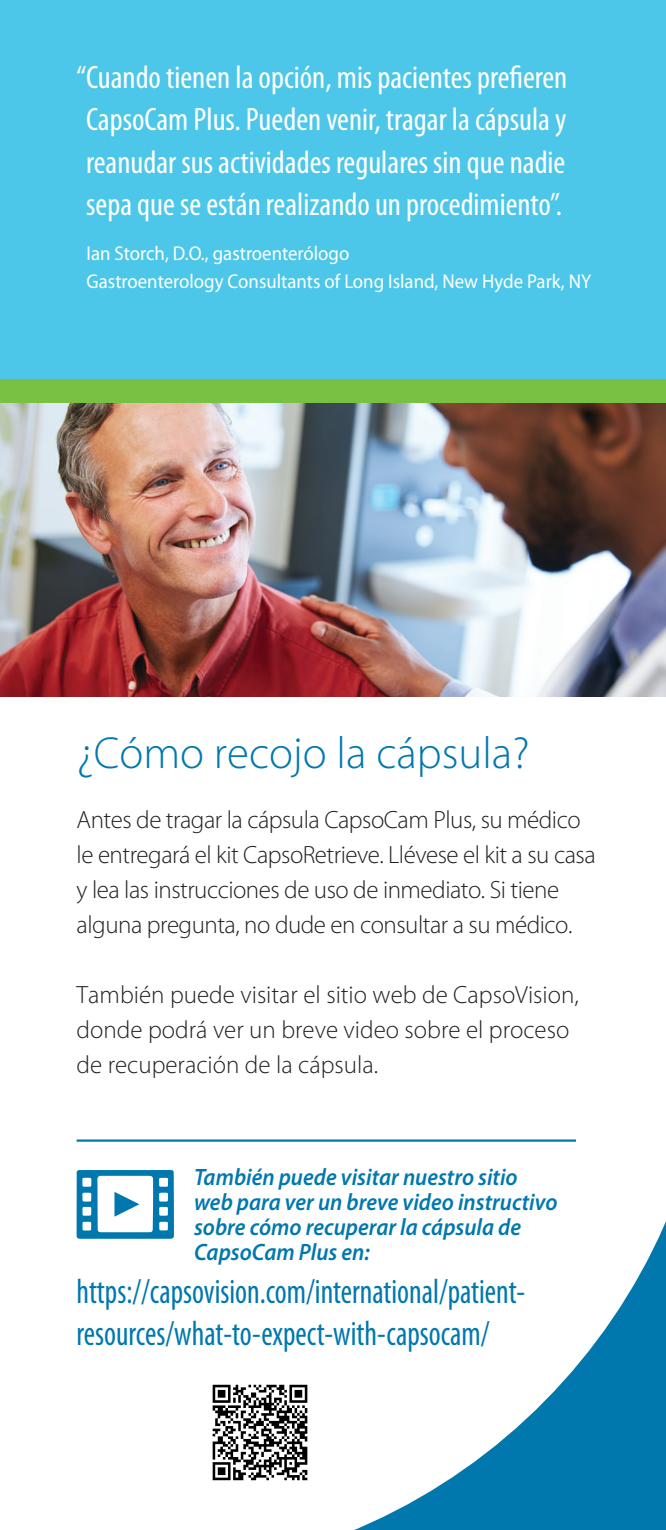
<style>
.page{position:relative;width:666px;height:1530px;background:#fff}
.page>*{position:absolute;margin:0;border:0;box-sizing:border-box;transform-origin:0 0}
.t1{font:300 45px "Myriad Pro";color:#0078ae}
.t2{font:condensed 35px/42.5px "Myriad Pro";color:#0078ae;scale:.89 1}
.t3{font:condensed 32.5px/42.5px "Myriad Pro";color:#fff;text-align:justify}
.t4{font:300 25px/35px "Myriad Pro";letter-spacing:-.02em;color:#231f20}
.t5{font:300 25px/35px "Myriad Pro";color:#231f20}
.t6{font:italic 600 23.75px/25px "Myriad Pro";color:#0078ae;scale:.94 1}
.t7{font:20px "Myriad Pro";color:#fff;scale:.94 1}
</style>
<div class="page">
<hr style="left:77px;top:1139px;width:499px;height:3px;background:#0078ae">
<svg style="left:77px;top:1170px;width:53px;height:69px"></svg>
<div style="left:0;top:0;width:666px;height:397px;background:#4dc7e9"></div>
<svg style="left:130px;top:1139px;width:536px;height:391px"></svg>
<div style="left:0;top:379px;width:666px;height:25px;background:#79c142"></div>
<img style="left:0;top:404px;width:666px;height:293px">
<img style="left:196px;top:1369px;width:128px;height:127px">
<p class="t3" style="left:77px;top:55px;width:492px">“Cuando tienen la opción, mis pacientes prefieren CapsoCam Plus. Pueden venir, tragar la cápsula y reanudar sus actividades regulares sin que nadie sepa que se están realizando un procedimiento”.</p>
<p class="t7" style="left:87px;top:241px;width:281px">Ian Storch, D.O., gastroenterólogo</p>
<p class="t7" style="left:87px;top:269px;width:538px">Gastroenterology Consultants of Long Island, New Hyde Park, NY</p>
<p class="t1" style="left:77px;top:726px;width:454px">¿Cómo recojo la cápsula?</p>
<p class="t4" style="left:77px;top:802px;width:521px">Antes de tragar la cápsula CapsoCam Plus, su médico le entregará el kit CapsoRetrieve. Llévese el kit a su casa y lea las instrucciones de uso de inmediato. Si tiene alguna pregunta, no dude en consultar a su médico.</p>
<p class="t5" style="left:77px;top:977px;width:504px">También puede visitar el sitio web de CapsoVision, donde podrá ver un breve video sobre el proceso de recuperación de la cápsula.</p>
<p class="t6" style="left:194px;top:1164px;width:388px">También puede visitar nuestro sitio web para ver un breve video instructivo sobre cómo recuperar la cápsula de<br>CapsoCam Plus en:</p>
<p class="t2" style="left:77px;top:1269px;width:506px">https://capsovision.com/international/patient&shy;resources/what-to-expect-with-capsocam/</p>
</div>
